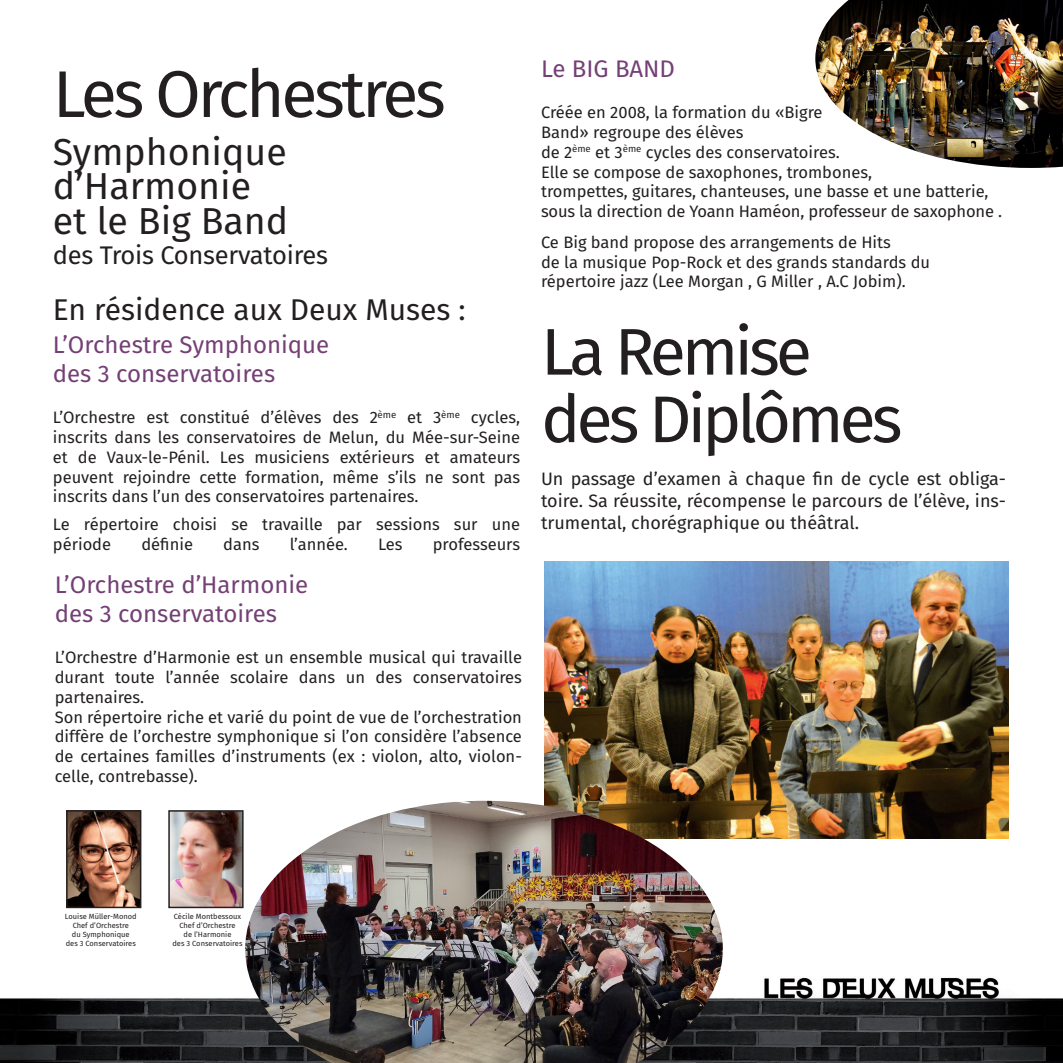
<style>
.page{position:relative;width:1063px;height:1063px;background:#fff}
.page>*{position:absolute;margin:0;border:0;box-sizing:border-box;transform-origin:0 0}
.Le_titre{font:66px "Fira Sans";letter-spacing:-.06em;color:#231f20}
.Le_titre-2{font:37.5px "Fira Sans";color:#231f20}
.titre_simple{font:30px "Fira Sans";color:#231f20}
.Le_titre-3{font:25.5px "Fira Sans";letter-spacing:-.01em;color:#231f20}
.les_departements{font:24px/28.8px "Fira Sans";color:#744075}
.texte_standard{font:18px/21.6px "Fira Sans";color:#231f20;text-align:justify}
.texte_standard-2{font:16.5px/19.8px "Fira Sans";color:#231f20;text-align:justify}
.Le_titre-4{font:16.5px/19.8px "Fira Sans";color:#231f20}
.le_nom_des_professeu{font:7.5px/9px "Fira Sans";color:#231f20;text-align:center}
</style>
<div class="page">
<img style="left:0;top:800px;width:1063px;height:263px">
<img style="left:171px;top:813px;width:70px;height:92px">
<div style="left:168px;top:810px;width:76px;height:98px;border:2px solid #231f20"></div>
<img style="left:69px;top:813px;width:69px;height:92px">
<div style="left:66px;top:810px;width:75px;height:98px;border:2px solid #231f20"></div>
<img style="left:544px;top:561px;width:465px;height:278px">
<img style="left:245px;top:801px;width:478px;height:262px">
<img style="left:815px;top:0;width:248px;height:168px">
<p class="Le_titre" style="left:53px;top:44px;width:394px">Les Orchestres</p>
<p class="Le_titre-2" style="left:53px;top:124px;width:236px">Symphonique</p>
<p class="Le_titre-2" style="left:53px;top:158px;width:200px">d’Harmonie</p>
<p class="Le_titre-2" style="left:53px;top:193px;width:237px">et le Big Band</p>
<p class="Le_titre-3" style="left:53px;top:236px;width:277px">des Trois Conservatoires</p>
<p class="titre_simple" style="left:53px;top:287px;width:414px">En résidence aux Deux Muses :</p>
<p class="les_departements" style="left:53px;top:330px;width:278px">L’Orchestre Symphonique des 3 conservatoires</p>
<p class="texte_standard-2" style="left:53px;top:407px;width:469px">L’Orchestre est constitué d’élèves des 2<sup>ème</sup> et 3<sup>ème</sup> cycles, inscrits dans les conservatoires de Melun, du Mée-sur-Seine et de Vaux-le-Pénil. Les musiciens extérieurs et amateurs peuvent rejoindre cette formation, même s’ils ne sont pas inscrits dans l’un des conservatoires partenaires.</p>
<p class="texte_standard-2" style="left:53px;top:514px;width:469px">Le répertoire choisi se travaille par sessions sur une période</p>
<p class="texte_standard-2" style="left:141px;top:533px;width:53px">définie</p>
<p class="texte_standard-2" style="left:223px;top:533px;width:38px">dans</p>
<p class="texte_standard-2" style="left:290px;top:533px;width:60px">l’année.</p>
<p class="texte_standard-2" style="left:378px;top:533px;width:26px">Les</p>
<p class="texte_standard-2" style="left:433px;top:533px;width:89px">professeurs</p>
<p class="les_departements" style="left:55px;top:570px;width:255px">L’Orchestre d’Harmonie des 3 conservatoires</p>
<p class="texte_standard-2" style="left:55px;top:647px;width:469px">L’Orchestre d’Harmonie est un ensemble musical qui travaille durant toute l’année scolaire dans un des conservatoires partenaires.</p>
<p class="texte_standard-2" style="left:55px;top:707px;width:469px">Son répertoire riche et varié du point de vue de l’orchestration diffère de l’orchestre symphonique si l’on considère l’absence de certaines familles d’instruments (ex : violon, alto, violon&shy;celle, contrebasse).</p>
<p class="les_departements" style="left:541px;top:53px;width:136px">Le BIG BAND</p>
<p class="Le_titre-4" style="left:541px;top:102px;width:300px">Créée en 2008, la formation du «Bigre<br>Band» regroupe des élèves<br>de 2<sup>ème</sup> et 3<sup>ème</sup> cycles des conservatoires.</p>
<p class="Le_titre-4" style="left:541px;top:161px;width:462px">Elle se compose de saxophones, trombones,<br>trompettes, guitares, chanteuses, une basse et une batterie, sous la direction de Yoann Haméon, professeur de saxophone .</p>
<p class="Le_titre-4" style="left:541px;top:232px;width:391px">Ce Big band propose des arrangements de Hits<br>de la musique Pop-Rock et des grands standards du</p>
<p class="Le_titre-4" style="left:541px;top:271px;width:366px">répertoire jazz (Lee Morgan , G Miller , A.C Jobim).</p>
<p class="Le_titre" style="left:541px;top:302px;width:272px">La Remise</p>
<p class="Le_titre" style="left:541px;top:369px;width:363px">des Diplômes</p>
<p class="texte_standard" style="left:541px;top:468px;width:466px">Un passage d’examen à chaque fin de cycle est obliga&shy;toire. Sa réussite, récompense le parcours de l’élève, ins&shy;trumental, chorégraphique ou théâtral.</p>
<p class="le_nom_des_professeu" style="left:65px;top:911px;width:73px">Louise Müller-Monod</p>
<p class="le_nom_des_professeu" style="left:66px;top:920px;width:72px">Chef d’Orchestre<br>du Symphonique des 3 Conservatoires</p>
<p class="le_nom_des_professeu" style="left:174px;top:911px;width:69px">Cécile Montbessoux</p>
<p class="le_nom_des_professeu" style="left:172px;top:920px;width:72px">Chef d’Orchestre<br>de l’Harmonie<br>des 3 Conservatoires</p>
</div>
